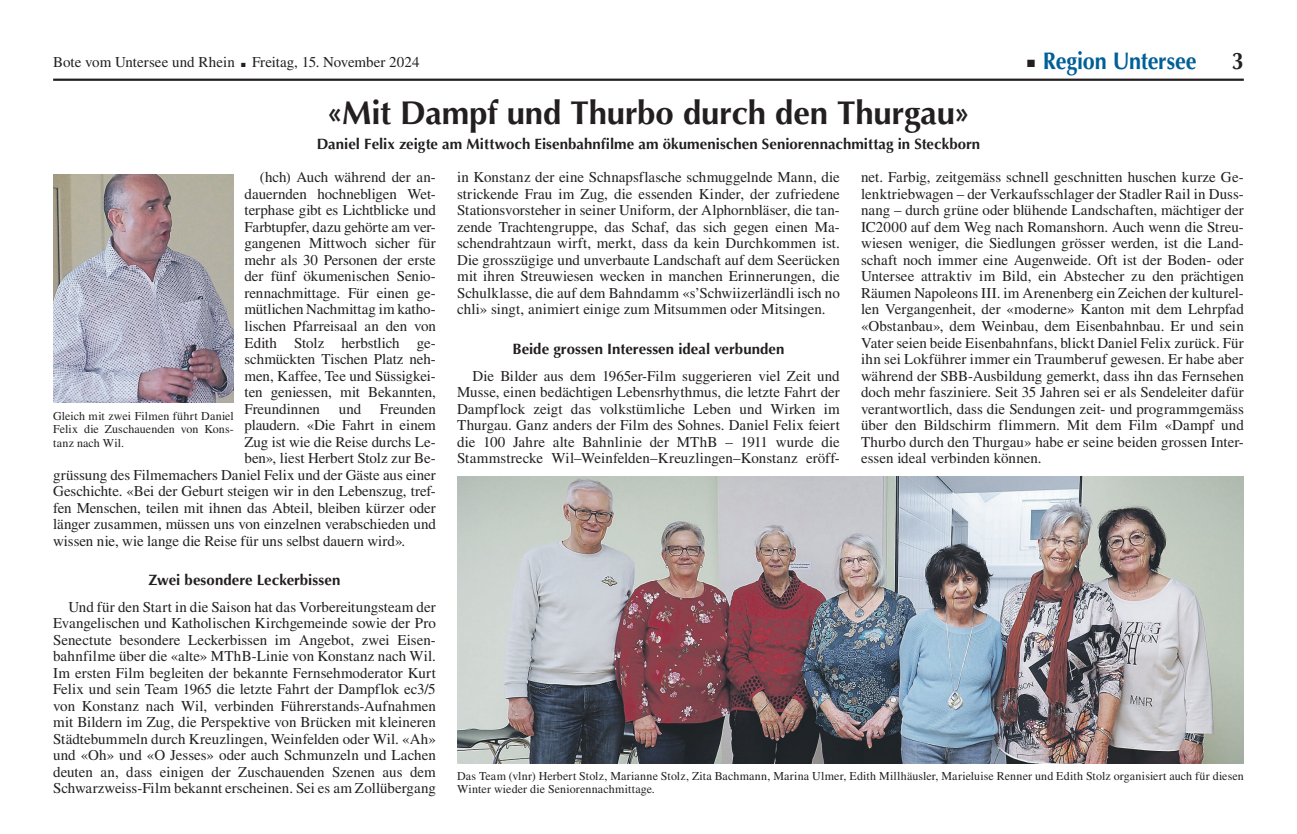
<style>
.page{position:relative;width:1297px;height:834px;background:#fff}
.page>*{position:absolute;margin:0;border:0;box-sizing:border-box;transform-origin:0 0}
.t1{font:700 33px "Optima LT Std";letter-spacing:-.005em;color:#231f20}
.t2{font:700 24px "Optima LT Std";letter-spacing:-.005em;color:#005f98;scale:.9 1}
.t3{font:700 24px "Optima LT Std";color:#231f20;scale:.9 1}
.t4{font:15px/16.5px "Times LT Std";letter-spacing:-.005em;color:#231f20;text-align:justify}
.t5{font:700 15px "Optima LT Std";letter-spacing:.005em;color:#231f20}
.t6{font:12px/13.5px "Times LT Std";letter-spacing:.01em;color:#231f20}
.s1{color:#231f20}
</style>
<div class="page">
<hr style="left:53px;top:79px;width:1191px;height:2px;background:#231f20">
<img style="left:457px;top:476px;width:787px;height:287px">
<img style="left:53px;top:174px;width:181px;height:229px">
<p class="t4" style="left:53px;top:54px;width:368px">Bote vom Untersee und Rhein ■ Freitag, 15. November 2024</p>
<h2 class="t2" style="left:1027px;top:47px;width:190px"><span class="s1">■</span> Region Untersee</h2>
<h2 class="t3" style="left:1232px;top:47px;width:15px">3</h2>
<h1 class="t1" style="left:327px;top:94px;width:645px">«Mit Dampf und Thurbo durch den Thurgau»</h1>
<p class="t5" style="left:317px;top:136px;width:665px">Daniel Felix zeigte am Mittwoch Eisenbahnfilme am ökumenischen Seniorennachmittag in Steckborn</p>
<p class="t4" style="left:260px;top:169px;width:178px">(hch) Auch während der an-</p>
<p class="t4" style="left:244px;top:185px;width:193px">dauernden hochnebligen Wet-</p>
<p class="t4" style="left:244px;top:202px;width:193px">terphase gibt es Lichtblicke und</p>
<p class="t4" style="left:244px;top:218px;width:193px">Farbtupfer, dazu gehörte am ver-</p>
<p class="t4" style="left:244px;top:235px;width:193px">gangenen Mittwoch sicher für</p>
<p class="t4" style="left:244px;top:251px;width:193px">mehr als 30 Personen der erste</p>
<p class="t4" style="left:244px;top:268px;width:193px">der fünf ökumenischen Senio-</p>
<p class="t4" style="left:244px;top:284px;width:193px">rennachmittage. Für einen ge-</p>
<p class="t4" style="left:244px;top:301px;width:193px">mütlichen Nachmittag im katho-</p>
<p class="t4" style="left:244px;top:317px;width:193px">lischen Pfarreisaal an den von</p>
<p class="t4" style="left:244px;top:334px;width:193px">Edith Stolz herbstlich ge-</p>
<p class="t4" style="left:244px;top:350px;width:193px">schmückten Tischen Platz neh-</p>
<p class="t4" style="left:244px;top:367px;width:193px">men, Kaffee, Tee und Süssigkei-</p>
<p class="t4" style="left:244px;top:383px;width:193px">ten geniessen, mit Bekannten,</p>
<p class="t4" style="left:244px;top:400px;width:193px">Freundinnen und Freunden</p>
<p class="t4" style="left:244px;top:416px;width:193px">plaudern. «Die Fahrt in einem</p>
<p class="t4" style="left:244px;top:433px;width:193px">Zug ist wie die Reise durchs Le-</p>
<p class="t4" style="left:244px;top:449px;width:193px">ben», liest Herbert Stolz zur Be-</p>
<p class="t4" style="left:53px;top:466px;width:384px">grüssung des Filmemachers Daniel Felix und der Gäste aus einer</p>
<p class="t4" style="left:53px;top:482px;width:384px">Geschichte. «Bei der Geburt steigen wir in den Lebenszug, tref-</p>
<p class="t4" style="left:53px;top:499px;width:384px">fen Menschen, teilen mit ihnen das Abteil, bleiben kürzer oder</p>
<p class="t4" style="left:53px;top:515px;width:384px">länger zusammen, müssen uns von einzelnen verabschieden und</p>
<p class="t4" style="left:53px;top:532px;width:354px">wissen nie, wie lange die Reise für uns selbst dauern wird».</p>
<p class="t5" style="left:149px;top:571px;width:193px">Zwei besondere Leckerbissen</p>
<p class="t4" style="left:53px;top:598px;width:384px;text-indent:15px">Und für den Start in die Saison hat das Vorbereitungsteam der Evangelischen und Katholischen Kirchgemeinde sowie der Pro Senectute besondere Leckerbissen im Angebot, zwei Eisen&shy;bahnfilme über die «alte» MThB-Linie von Konstanz nach Wil.<br>Im ersten Film begleiten der bekannte Fernsehmoderator Kurt Felix und sein Team 1965 die letzte Fahrt der Dampflok ec3/5 von Konstanz nach Wil, verbinden Führerstands-Aufnahmen mit Bildern im Zug, die Perspektive von Brücken mit kleineren Städtebummeln durch Kreuzlingen, Weinfelden oder Wil. «Ah» und «Oh» und «O Jesses» oder auch Schmunzeln und Lachen deuten an, dass einigen der Zuschauenden Szenen aus dem Schwarzweiss-Film bekannt erscheinen. Sei es am Zollübergang</p>
<p class="t4" style="left:457px;top:169px;width:384px">in Konstanz der eine Schnapsflasche schmuggelnde Mann, die strickende Frau im Zug, die essenden Kinder, der zufriedene Stationsvorsteher in seiner Uniform, der Alphornbläser, die tan&shy;zende Trachtengruppe, das Schaf, das sich gegen einen Ma&shy;schendrahtzaun wirft, merkt, dass da kein Durchkommen ist.<br>Die grosszügige und unverbaute Landschaft auf dem Seerücken mit ihren Streuwiesen wecken in manchen Erinnerungen, die Schulklasse, die auf dem Bahndamm «s’Schwiizerländli isch no chli» singt, animiert einige zum Mitsummen oder Mitsingen.</p>
<p class="t5" style="left:512px;top:340px;width:274px">Beide grossen Interessen ideal verbunden</p>
<p class="t4" style="left:457px;top:367px;width:384px;text-indent:15px">Die Bilder aus dem 1965er-Film suggerieren viel Zeit und Musse, einen bedächtigen Lebensrhythmus, die letzte Fahrt der Dampflock zeigt das volkstümliche Leben und Wirken im Thurgau. Ganz anders der Film des Sohnes. Daniel Felix feiert die 100 Jahre alte Bahnlinie der MThB – 1911 wurde die Stammstrecke Wil–Weinfelden–Kreuzlingen–Konstanz eröff-</p>
<p class="t4" style="left:861px;top:169px;width:384px">net. Farbig, zeitgemäss schnell geschnitten huschen kurze Ge&shy;lenktriebwagen – der Verkaufsschlager der Stadler Rail in Duss&shy;nang – durch grüne oder blühende Landschaften, mächtiger der IC2000 auf dem Weg nach Romanshorn. Auch wenn die Streu&shy;wiesen weniger, die Siedlungen grösser werden, ist die Land&shy;schaft noch immer eine Augenweide. Oft ist der Boden- oder Untersee attraktiv im Bild, ein Abstecher zu den prächtigen Räumen Napoleons III. im Arenenberg ein Zeichen der kulturel&shy;len Vergangenheit, der «moderne» Kanton mit dem Lehrpfad «Obstanbau», dem Weinbau, dem Eisenbahnbau. Er und sein Vater seien beide Eisenbahnfans, blickt Daniel Felix zurück. Für ihn sei Lokführer immer ein Traumberuf gewesen. Er habe aber während der SBB-Ausbildung gemerkt, dass ihn das Fernsehen doch mehr fasziniere. Seit 35 Jahren sei er als Sendeleiter dafür verantwortlich, dass die Sendungen zeit- und programmgemäss über den Bildschirm flimmern. Mit dem Film «Dampf und Thurbo durch den Thurgau» habe er seine beiden grossen Inter&shy;essen ideal verbinden können.</p>
<p class="t6" style="left:53px;top:408px;width:182px;text-align:justify">Gleich mit zwei Filmen führt Daniel Felix die Zuschauenden von Kons&shy;tanz nach Wil.</p>
<p class="t6" style="left:457px;top:768px;width:788px">Das Team (vlnr) Herbert Stolz, Marianne Stolz, Zita Bachmann, Marina Ulmer, Edith Millhäusler, Marieluise Renner und Edith Stolz organisiert auch für diesen<br>Winter wieder die Seniorennachmittage.</p>
</div>
